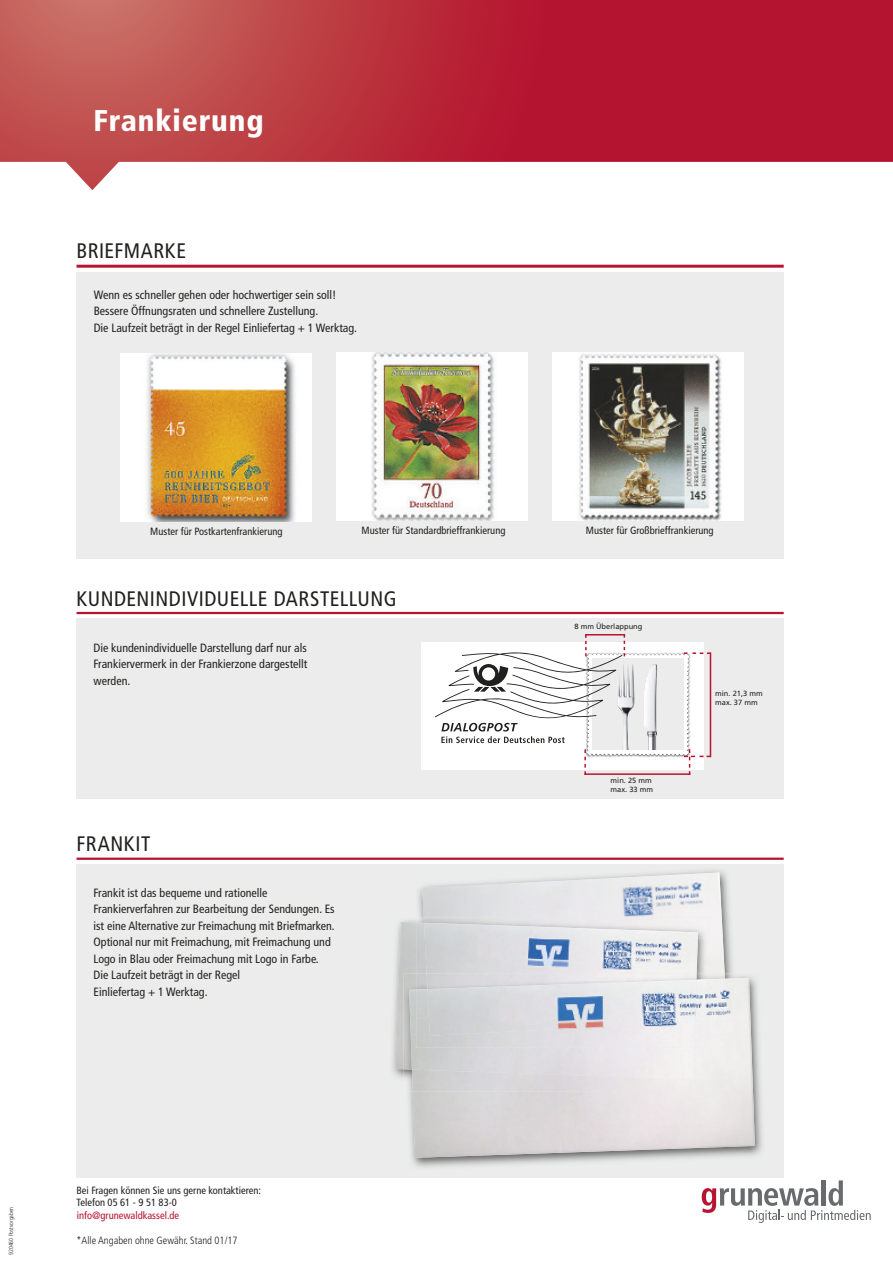
<style>
.page{position:relative;width:893px;height:1263px;background:#fff}
.page>*{position:absolute;margin:0;border:0;box-sizing:border-box;transform-origin:0 0}
.t1{font:900 condensed 30px "Frutiger";letter-spacing:.03em;color:#fff}
.t2{font:condensed 21px "Frutiger";letter-spacing:.025em;color:#20201e}
.t3{font:condensed 12px/16.5px "Frutiger";color:#20201e}
.t4{font:condensed 10.5px/12.6px "Frutiger";color:#20201e}
.t5{font:300 condensed 10.5px "Frutiger";color:#20201e}
.t6{font:condensed 10.5px "Frutiger";color:#b61431}
.t7{font:7.5px/9px "Frutiger";color:#20201e}
.t8{font:300 condensed 6px "Frutiger";color:#20201e}
</style>
<div class="page">
<svg style="left:0;top:0;width:893px;height:190px;background:#c34c59"></svg>
<svg style="left:702px;top:1180px;width:169px;height:43px"></svg>
<div style="left:77px;top:864px;width:707px;height:314px;background:#ececec"></div>
<hr style="left:77px;top:857px;width:707px;height:3px;background:#b61431">
<img style="left:418px;top:870px;width:315px;height:103px">
<img style="left:422px;top:872px;width:303px;height:101px">
<img style="left:392px;top:920px;width:24px;height:158px">
<svg style="left:416px;top:917px;width:8px;height:5px"></svg>
<img style="left:424px;top:917px;width:284px;height:21px">
<img style="left:698px;top:938px;width:10px;height:35px">
<img style="left:395px;top:922px;width:21px;height:147px">
<img style="left:416px;top:922px;width:11px;height:51px">
<img style="left:424px;top:923px;width:183px;height:50px">
<img style="left:607px;top:929px;width:91px;height:44px">
<img style="left:409px;top:973px;width:353px;height:194px">
<svg style="left:725px;top:973px;width:12px;height:5px"></svg>
<img style="left:708px;top:973px;width:17px;height:5px">
<svg style="left:697px;top:973px;width:11px;height:5px"></svg>
<img style="left:403px;top:1069px;width:257px;height:22px">
<img style="left:403px;top:973px;width:13px;height:96px">
<img style="left:427px;top:973px;width:270px;height:10px">
<img style="left:706px;top:978px;width:49px;height:170px">
<img style="left:413px;top:1091px;width:148px;height:67px">
<img style="left:558px;top:1091px;width:148px;height:62px">
<img style="left:694px;top:978px;width:43px;height:70px">
<img style="left:708px;top:979px;width:19px;height:42px">
<img style="left:660px;top:1048px;width:48px;height:43px">
<img style="left:411px;top:1034px;width:188px;height:42px">
<img style="left:599px;top:1048px;width:95px;height:31px">
<img style="left:409px;top:989px;width:7px;height:45px">
<img style="left:416px;top:1018px;width:279px;height:30px">
<img style="left:416px;top:989px;width:11px;height:29px">
<img style="left:427px;top:983px;width:162px;height:53px">
<img style="left:589px;top:980px;width:107px;height:47px">
<div style="left:77px;top:618px;width:707px;height:180px;background:#ececec"></div>
<hr style="left:77px;top:612px;width:707px;height:2px;background:#b61431">
<div style="left:421px;top:642px;width:283px;height:127px;background:#fff"></div>
<div style="left:77px;top:272px;width:707px;height:286px;background:#ececec"></div>
<hr style="left:77px;top:265px;width:707px;height:3px;background:#b61431">
<img style="left:336px;top:353px;width:192px;height:168px">
<img style="left:120px;top:353px;width:192px;height:168px">
<img style="left:552px;top:353px;width:192px;height:168px">
<svg style="left:435px;top:634px;width:276px;height:141px"></svg>
<h1 class="t1" style="left:94px;top:102px;width:172px">Frankierung</h1>
<h2 class="t2" style="left:77px;top:239px;width:111px">BRIEFMARKE</h2>
<p class="t3" style="left:94px;top:287px;width:265px">Wenn es schneller gehen oder hochwertiger sein soll!<br>Bessere Öffnungsraten und schnellere Zustellung.<br>Die Laufzeit beträgt in der Regel Einliefertag + 1 Werktag.</p>
<p class="t4" style="left:150px;top:525px;width:134px">Muster für Postkartenfrankierung</p>
<p class="t4" style="left:362px;top:524px;width:145px">Muster für Standardbrieffrankierung</p>
<p class="t4" style="left:586px;top:524px;width:129px">Muster für Großbrieffrankierung</p>
<h2 class="t2" style="left:77px;top:586px;width:322px">KUNDENINDIVIDUELLE DARSTELLUNG</h2>
<p class="t3" style="left:94px;top:639px;width:215px;text-align:justify">Die kundenindividuelle Darstellung darf nur als Frankiervermerk in der Frankierzone dargestellt werden.</p>
<h2 class="t2" style="left:77px;top:832px;width:75px">FRANKIT</h2>
<p class="t3" style="left:94px;top:884px;width:243px">Frankit ist das bequeme und rationelle Frankierverfahren zur Bearbeitung der Sendungen. Es ist eine Alternative zur Freimachung mit Briefmarken.<br>Optional nur mit Freimachung, mit Freimachung und Logo in Blau oder Freimachung mit Logo in Farbe.<br>Die Laufzeit beträgt in der Regel<br>Einliefertag + 1 Werktag.</p>
<p class="t7" style="left:574px;top:622px;width:69px">8 mm Überlappung</p>
<p class="t7" style="left:611px;top:776px;width:44px">min. 25 mm max. 33 mm</p>
<p class="t7" style="left:715px;top:688px;width:49px">min. 21,3 mm max. 37 mm</p>
<p class="t8" style="left:8px;top:1255px;width:50px;rotate:-90deg">920460 Postvorgaben</p>
<p class="t4" style="left:77px;top:1184px;width:186px">Bei Fragen können Sie uns gerne kontaktieren:<br>Telefon 05 61 - 9 51 83-0</p>
<p class="t5" style="left:77px;top:1234px;width:162px">*Alle Angaben ohne Gewähr. Stand 01/17</p>
<p class="t6" style="left:77px;top:1209px;width:104px">info@grunewaldkassel.de</p>
</div>
